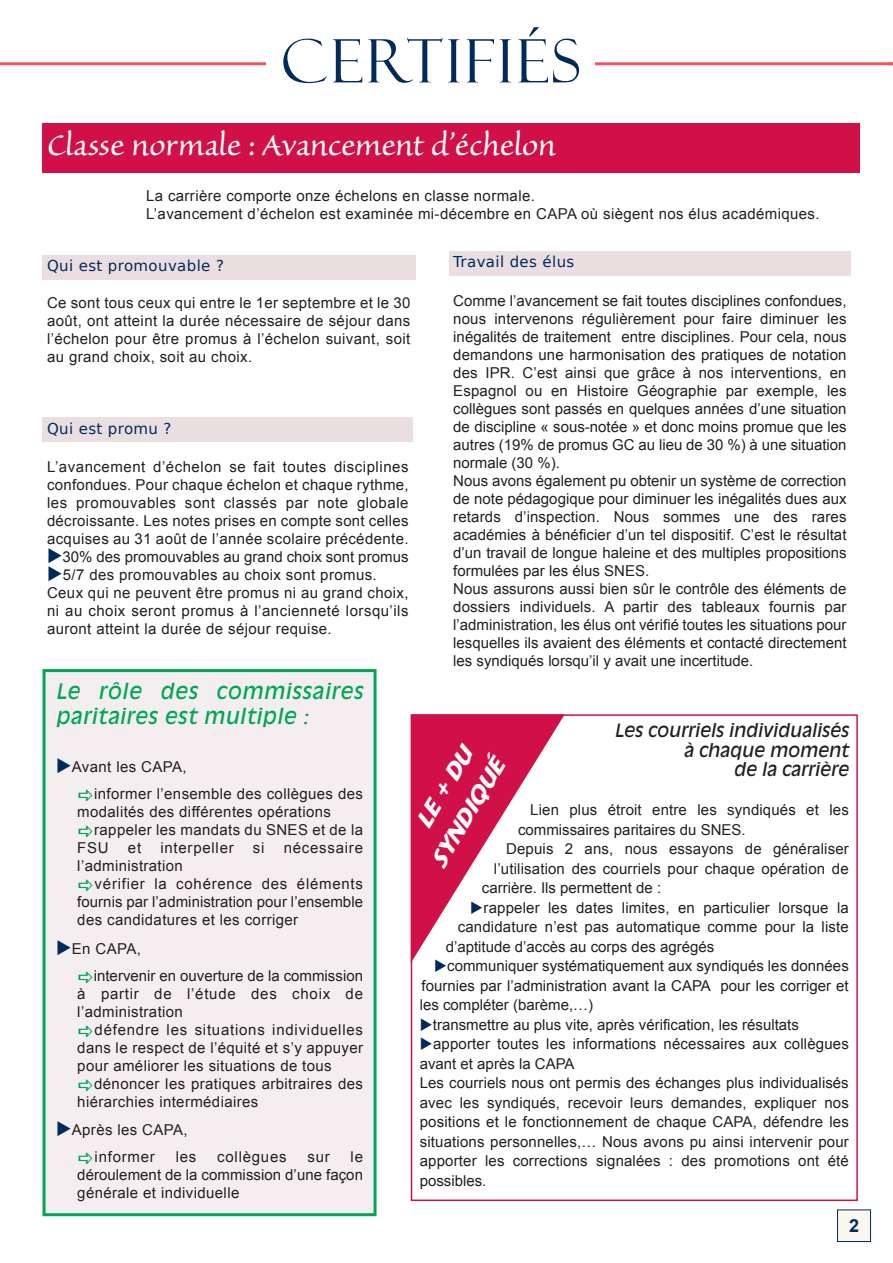
<style>
.page{position:relative;width:893px;height:1263px;background:#fff}
.page>*{position:absolute;margin:0;border:0;box-sizing:border-box;transform-origin:0 0}
.t1{font:60px "Felix Titling";letter-spacing:.05em;color:#002a5a}
.t2{font:37.5px "Sanvito";letter-spacing:-.005em;color:#fff}
.t3{font:italic 700 24px/33px "Highlander";color:#fff;text-align:right}
.t4{font:italic 21px/25.2px "Antique Olive";letter-spacing:.025em;color:#00a754}
.t5{font:italic 18px/19.5px "Antique Olive";color:#231f20;text-align:right}
.t6{font:700 18px "Arial";color:#002a5a}
.t7{font:15px/18px "Arial";letter-spacing:.01em;color:#231f20}
.t8{font:15px/18px "Arial";letter-spacing:.05em;color:#231f20}
.t9{font:15px "DejaVu Sans";letter-spacing:.025em;color:#002a5a}
.s1{color:#002a5a}
</style>
<div class="page">
<hr style="left:0;top:62px;width:891px;height:3px;background:#ef5561">
<div style="left:266px;top:21px;width:329px;height:83px;background:#fff"></div>
<div style="left:43px;top:123px;width:816px;height:50px;background:#d11048"></div>
<div style="left:43px;top:255px;width:373px;height:25px;background:#ebdee1"></div>
<div style="left:43px;top:418px;width:370px;height:24px;background:#ebdee1"></div>
<div style="left:449px;top:251px;width:401px;height:25px;background:#ebdee1"></div>
<svg style="left:411px;top:714px;width:447px;height:487px"></svg>
<svg style="left:411px;top:714px;width:154px;height:249px"></svg>
<div style="left:838px;top:1210px;width:32px;height:31px;background:#faf7ef"></div>
<div style="left:837px;top:1210px;width:34px;height:32px;border:1px solid #002a5a"></div>
<div style="left:46px;top:672px;width:328px;height:541px;background:#f4eef0"></div>
<div style="left:43px;top:669px;width:334px;height:547px;border:3px solid #00a754"></div>
<h1 class="t1" style="left:281px;top:27px;width:301px">CERTIFIÉS</h1>
<h2 class="t2" style="left:47px;top:131px;width:511px">Classe normale : Avancement d’échelon</h2>
<p class="t7" style="left:146px;top:187px;width:675px">La carrière comporte onze échelons en classe normale.<br>L’avancement d’échelon est examinée mi-décembre en CAPA où siègent nos élus académiques.</p>
<p class="t9" style="left:47px;top:257px;width:178px">Qui est promouvable ?</p>
<p class="t7" style="left:47px;top:294px;width:365px;text-align:justify">Ce sont tous ceux qui entre le 1er septembre et le 30 août, ont atteint la durée nécessaire de séjour dans l’échelon pour être promus à l’échelon suivant, soit au grand choix, soit au choix.</p>
<p class="t9" style="left:47px;top:420px;width:126px">Qui est promu ?</p>
<p class="t7" style="left:47px;top:458px;width:363px;text-align:justify">L’avancement d’échelon se fait toutes disciplines confondues. Pour chaque échelon et chaque rythme, les promouvables sont classés par note globale décroissante. Les notes prises en compte sont celles acquises au 31 août de l’année scolaire précédente.</p>
<p class="t7" style="left:47px;top:548px;width:363px"><span class="s1">◆</span>30% des promouvables au grand choix sont promus</p>
<p class="t7" style="left:47px;top:566px;width:363px"><span class="s1">◆</span>5/7 des promouvables au choix sont promus.<br>Ceux qui ne peuvent être promus ni au grand choix, ni au choix seront promus à l’ancienneté lorsqu’ils auront atteint la durée de séjour requise.</p>
<p class="t9" style="left:453px;top:253px;width:123px">Travail des élus</p>
<p class="t7" style="left:453px;top:292px;width:395px">Comme l’avancement se fait toutes disciplines confondues, nous intervenons régulièrement pour faire diminuer les inégalités de traitement entre disciplines. Pour cela, nous demandons une harmonisation des pratiques de notation des IPR. C’est ainsi que grâce à nos interventions, en Espagnol ou en Histoire Géographie par exemple, les collègues sont passés en quelques années d’une situation de discipline « sous-notée » et donc moins promue que les autres (19% de promus GC au lieu de 30 %) à une situation normale (30 %).<br>Nous avons également pu obtenir un système de correction de note pédagogique pour diminuer les inégalités dues aux retards d’inspection. Nous sommes une des rares académies à bénéficier d’un tel dispositif. C’est le résultat d’un travail de longue haleine et des multiples propositions formulées par les élus SNES.<br>Nous assurons aussi bien sûr le contrôle des éléments de dossiers individuels. A partir des tableaux fournis par l’administration, les élus ont vérifié toutes les situations pour lesquelles ils avaient des éléments et contacté directement les syndiqués lorsqu’il y avait une incertitude.</p>
<h3 class="t4" style="left:56px;top:680px;width:308px">Le rôle des commissaires paritaires est multiple :</h3>
<p class="t7" style="left:94px;top:754px;width:270px;line-height:27px;text-indent:-38px"><span class="s1">◆</span>Avant les CAPA,<br>informer l’ensemble des collègues des</p>
<p class="t7" style="left:77px;top:803px;width:255px">modalités des différentes opérations</p>
<p class="t7" style="left:94px;top:821px;width:270px">rappeler les mandats du SNES et de la</p>
<p class="t7" style="left:77px;top:839px;width:33px">FSU</p>
<p class="t7" style="left:128px;top:839px;width:15px">et</p>
<p class="t8" style="left:160px;top:839px;width:75px">interpeller</p>
<p class="t7" style="left:253px;top:839px;width:13px">si</p>
<p class="t8" style="left:284px;top:839px;width:81px">nécessaire</p>
<p class="t7" style="left:77px;top:857px;width:107px">l’administration</p>
<p class="t8" style="left:95px;top:875px;width:270px">vérifier la cohérence des éléments</p>
<p class="t7" style="left:77px;top:893px;width:287px">fournis par l’administration pour l’ensemble</p>
<p class="t7" style="left:77px;top:911px;width:222px">des candidatures et les corriger</p>
<p class="t7" style="left:94px;top:935px;width:271px;line-height:27px;text-indent:-38px"><span class="s1">◆</span>En CAPA,<br>intervenir en ouverture de la commission</p>
<p class="t8" style="left:77px;top:985px;width:287px">à partir de l’étude des choix de l’administration</p>
<p class="t7" style="left:77px;top:1021px;width:287px;text-align:justify;text-indent:17px">défendre les situations individuelles dans le respect de l’équité et s’y appuyer pour améliorer les situations de tous</p>
<p class="t7" style="left:77px;top:1075px;width:287px;text-indent:17px">dénoncer les pratiques arbitraires des hiérarchies intermédiaires</p>
<p class="t7" style="left:56px;top:1117px;width:133px;line-height:27px;text-align:center"><span class="s1">◆</span>Après les CAPA, informer</p>
<p class="t7" style="left:176px;top:1148px;width:22px">les</p>
<p class="t8" style="left:217px;top:1148px;width:71px">collègues</p>
<p class="t7" style="left:307px;top:1148px;width:24px">sur</p>
<p class="t7" style="left:77px;top:1148px;width:287px;text-align:justify;text-indent:273px">le déroulement de la commission d’une façon générale et individuelle</p>
<p class="t5" style="left:615px;top:722px;width:236px">Les courriels individualisés à chaque moment<br>de la carrière</p>
<p class="t7" style="left:530px;top:801px;width:320px">Lien plus étroit entre les syndiqués et les</p>
<p class="t7" style="left:518px;top:820px;width:229px">commissaires paritaires du SNES.</p>
<p class="t7" style="left:506px;top:840px;width:344px">Depuis 2 ans, nous essayons de généraliser</p>
<p class="t7" style="left:494px;top:859px;width:356px">l’utilisation des courriels pour chaque opération de</p>
<p class="t7" style="left:482px;top:879px;width:181px">carrière. Ils permettent de :</p>
<p class="t7" style="left:470px;top:898px;width:380px"><span class="s1">◆</span>rappeler les dates limites, en particulier lorsque la</p>
<p class="t7" style="left:458px;top:918px;width:393px">candidature n’est pas automatique comme pour la liste</p>
<p class="t7" style="left:446px;top:937px;width:270px">d’aptitude d’accès au corps des agrégés</p>
<p class="t7" style="left:420px;top:956px;width:431px;line-height:19.5px;text-align:justify;text-indent:14px"><span class="s1">◆</span>communiquer systématiquement aux syndiqués les données fournies par l’administration avant la CAPA pour les corriger et les compléter (barème,…)</p>
<p class="t7" style="left:420px;top:1015px;width:381px"><span class="s1">◆</span>transmettre au plus vite, après vérification, les résultats</p>
<p class="t7" style="left:420px;top:1034px;width:431px;line-height:19.5px"><span class="s1">◆</span>apporter toutes les informations nécessaires aux collègues avant et après la CAPA<br>Les courriels nous ont permis des échanges plus individualisés avec les syndiqués, recevoir leurs demandes, expliquer nos positions et le fonctionnement de chaque CAPA, défendre les situations personnelles,… Nous avons pu ainsi intervenir pour apporter les corrections signalées : des promotions ont été possibles.</p>
<h3 class="t3" style="left:397px;top:840px;width:122px;rotate:-59deg">LE + DU<br>SYNDIQUÉ</h3>
<p class="t6" style="left:849px;top:1216px;width:12px">2</p>
</div>
